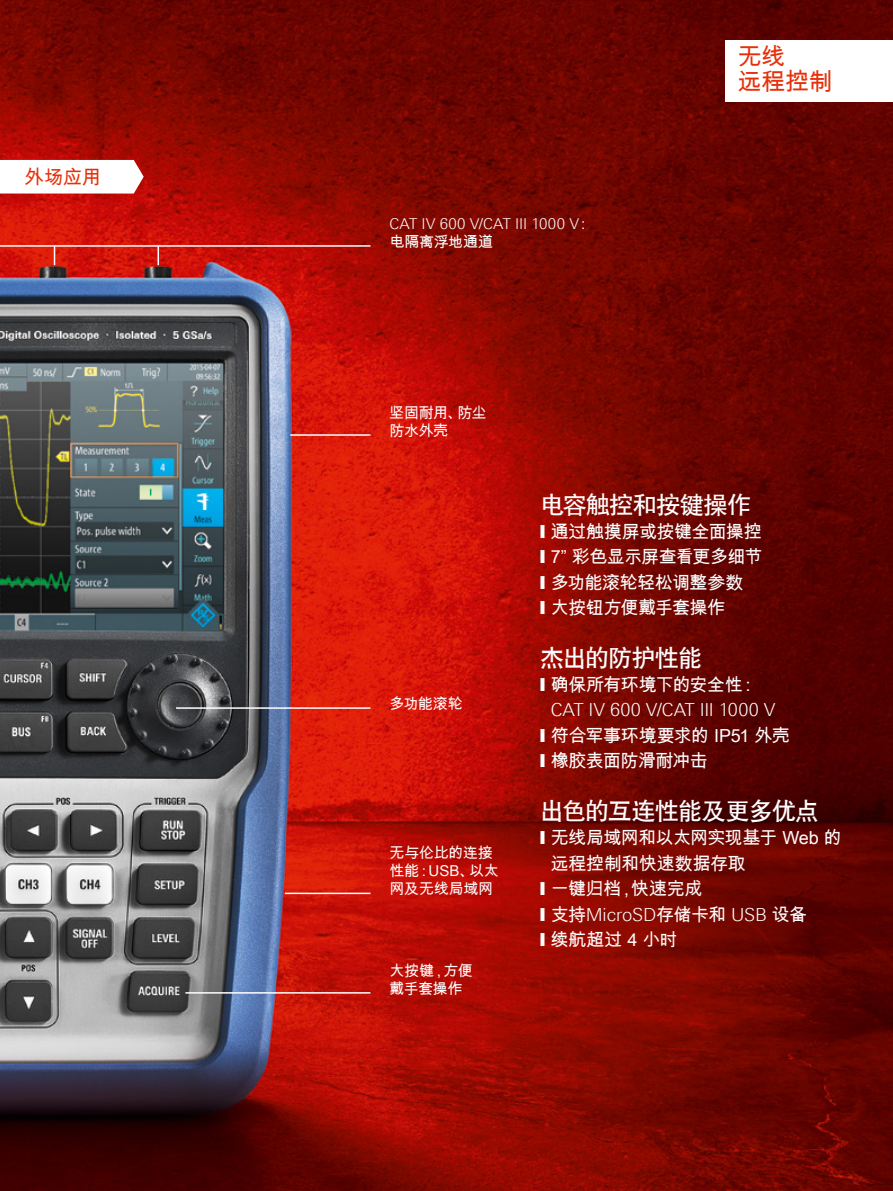
<style>
.page{position:relative;width:893px;height:1191px;background:#fff}
.page>*{position:absolute;margin:0;border:0;box-sizing:border-box;transform-origin:0 0}
.t1{font:24px "H Yb 1 gj";letter-spacing:-.035em;color:#fff}
.t2{font:24px/25.5px "Arial Unicode MS";letter-spacing:-.015em;color:#e63009}
.t3{font:19.5px "Arial Unicode MS";color:#e63009}
.t4{font:18px/25.5px "Arial Unicode MS";letter-spacing:-.025em;color:#fff}
.t5{font:300 18px "Linotype Univers 330";letter-spacing:-.01em;color:#fff}
.t6{font:15px/18px "Arial Unicode MS";letter-spacing:-.02em;color:#fff}
.t7{font:300 15px "Linotype Univers 330";color:#fff}
.s1{font-family:"Arial Unicode MS";font-weight:400}
</style>
<div class="page">
<img style="left:0;top:0;width:893px;height:1191px">
<hr style="left:176px;top:707px;width:194px;height:2px;background:#fff">
<hr style="left:285px;top:892px;width:85px;height:2px;background:#fff">
<hr style="left:185px;top:992px;width:185px;height:1px;background:#fff">
<hr style="left:290px;top:434px;width:80px;height:2px;background:#fff">
<svg style="left:0;top:245px;width:370px;height:20px;background:#cc241c"></svg>
<svg style="left:0;top:160px;width:144px;height:33px"></svg>
<div style="left:725px;top:40px;width:168px;height:62px;background:#fff"></div>
<p class="t3" style="left:25px;top:162px;width:78px">外场应用</p>
<p class="t7" style="left:390px;top:214px;width:203px">CAT IV 600 V/CAT III 1000 V<span class="s1">：</span></p>
<p class="t6" style="left:390px;top:232px;width:105px">电隔离浮地通道</p>
<p class="t6" style="left:390px;top:403px;width:99px">坚固耐用、防尘防水外壳</p>
<h1 class="t2" style="left:738px;top:43px;width:96px">无线<br>远程控制</h1>
<p class="t6" style="left:390px;top:694px;width:75px">多功能滚轮</p>
<p class="t6" style="left:390px;top:843px;width:111px">无与伦比的连接性能：USB、以太网及无线局域网</p>
<p class="t6" style="left:390px;top:961px;width:85px">大按键，方便戴手套操作</p>
<h1 class="t1" style="left:540px;top:493px;width:213px">电容触控和按键操作</h1>
<p class="t4" style="left:540px;top:518px;width:224px">❙ 通过触摸屏或按键全面操控❙ 7” 彩色显示屏查看更多细节❙ 多功能滚轮轻松调整参数<br>❙ 大按钮方便戴手套操作</p>
<h1 class="t1" style="left:540px;top:646px;width:164px">杰出的防护性能</h1>
<p class="t4" style="left:540px;top:671px;width:219px">❙ 确保所有环境下的安全性：</p>
<p class="t5" style="left:551px;top:699px;width:226px">CAT IV 600 V/CAT III 1000 V</p>
<p class="t4" style="left:540px;top:722px;width:251px">❙ 符合军事环境要求的 IP51 外壳❙ 橡胶表面防滑耐冲击</p>
<h1 class="t1" style="left:540px;top:799px;width:280px">出色的互连性能及更多优点</h1>
<p class="t4" style="left:540px;top:824px;width:303px">❙ 无线局域网和以太网实现基于 Web 的</p>
<p class="t4" style="left:551px;top:850px;width:196px">远程控制和快速数据存取</p>
<p class="t4" style="left:540px;top:875px;width:164px">❙ 一键归档，快速完成</p>
<p class="t5" style="left:540px;top:903px;width:269px"><span class="s1">❙ 支持</span>MicroSD<span class="s1">存储卡和</span> USB <span class="s1">设备</span></p>
<p class="t4" style="left:540px;top:926px;width:139px">❙ 续航超过 4 小时</p>
</div>
